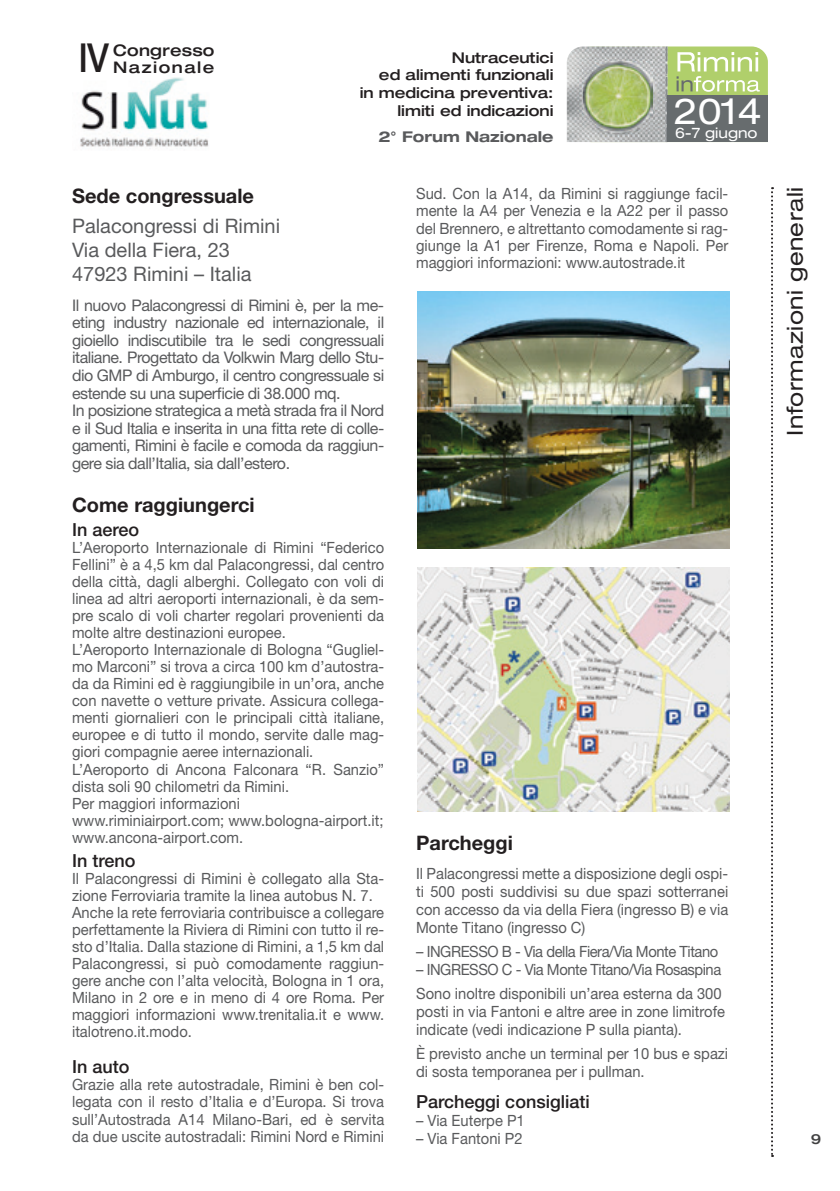
<style>
.page{position:relative;width:840px;height:1191px;background:#fff}
.page>*{position:absolute;margin:0;border:0;box-sizing:border-box;transform-origin:0 0}
.t1{font:500 expanded 40px "Helvetica Neue LT Std";color:#231f20;scale:.7 1}
.t2{font:expanded 35.8px "Helvetica Neue";color:#fff}
.t3{font:expanded 22px "Helvetica Neue";letter-spacing:.02em;color:#231f20}
.t4{font:20px/24px "Helvetica Neue";color:#595a5c}
.t5{font:700 20px "Helvetica Neue";color:#231f20}
.t6{font:500 18px "Helvetica Neue";color:#231f20}
.t7{font:16px/17.6px "Helvetica Neue";letter-spacing:-.03em;color:#595a5c}
.t8{font:500 expanded 16px/17.4px "Helvetica Neue LT Std";letter-spacing:.055em;color:#231f20}
.t9{font:15.6px/17px "Helvetica Neue";color:#595a5c;scale:.95 1}
.t10{font:15.6px "Helvetica Neue";letter-spacing:-.03em;color:#595a5c;scale:.95 1}
.t11{font:500 expanded 14.8px/17.8px "Helvetica Neue";color:#231f20;text-align:right}
.t12{font:700 expanded 14.8px "Helvetica Neue LT Std";color:#595a5c}
.t13{font:expanded 14.6px "Helvetica Neue";color:#fff}
.t14{font:500 expanded 14px "Helvetica Neue";color:#414142}
</style>
<div class="page">
<svg style="left:566px;top:46px;width:201px;height:96px;background:#bac8a0"></svg>
<img style="left:583px;top:61px;width:69px;height:69px">
<div style="left:666px;top:96px;width:101px;height:46px;background:#676c6e"></div>
<img style="left:80px;top:77px;width:129px;height:70px">
<svg style="left:771px;top:187px;width:1px;height:970px"></svg>
<img style="left:417px;top:291px;width:312px;height:257px">
<img style="left:417px;top:567px;width:312px;height:244px">
<h1 class="t1" style="left:79px;top:33px;width:44px">IV</h1>
<p class="t8" style="left:113px;top:41px;width:103px">Congresso<br>Nazionale</p>
<p class="t11" style="left:359px;top:48px;width:195px">Nutraceutici<br>ed alimenti funzionali<br>in medicina preventiva: limiti ed indicazioni</p>
<p class="t12" style="left:378px;top:127px;width:176px">2° Forum Nazionale</p>
<h2 class="t2" style="left:673px;top:89px;width:89px">2014</h2>
<p class="t13" style="left:674px;top:123px;width:84px">6-7 giugno</p>
<p class="t5" style="left:72px;top:184px;width:183px">Sede congressuale</p>
<p class="t4" style="left:72px;top:213px;width:209px">Palacongressi di Rimini<br>Via della Fiera, 23<br>47923 Rimini – Italia</p>
<p class="t7" style="left:72px;top:296px;width:313px">Il nuovo Palacongressi di Rimini è, per la me&shy;eting industry nazionale ed internazionale, il gioiello indiscutibile tra le sedi congressuali italiane. Progettato da Volkwin Marg dello Stu&shy;dio GMP di Amburgo, il centro congressuale si estende su una superficie di 38.000 mq.<br>In posizione strategica a metà strada fra il Nord e il Sud Italia e inserita in una fitta rete di colle&shy;gamenti, Rimini è facile e comoda da raggiun&shy;gere sia dall’Italia, sia dall’estero.</p>
<p class="t5" style="left:72px;top:493px;width:184px">Come raggiungerci</p>
<p class="t6" style="left:72px;top:518px;width:69px">In aereo</p>
<p class="t9" style="left:72px;top:538px;width:330px">L’Aeroporto Internazionale di Rimini “Federico Fellini” è a 4,5 km dal Palacongressi, dal centro della città, dagli alberghi. Collegato con voli di linea ad altri aeroporti internazionali, è da sem&shy;pre scalo di voli charter regolari provenienti da molte altre destinazioni europee.<br>L’Aeroporto Internazionale di Bologna “Gugliel&shy;mo Marconi” si trova a circa 100 km d’autostra&shy;da da Rimini ed è raggiungibile in un’ora, anche con navette o vetture private. Assicura collega&shy;menti giornalieri con le principali città italiane, europee e di tutto il mondo, servite dalle mag&shy;giori compagnie aeree internazionali.<br>L’Aeroporto di Ancona Falconara “R. Sanzio” dista soli 90 chilometri da Rimini.<br>Per maggiori informazioni www.riminiairport.com; www.bologna-airport.it; www.ancona-airport.com.</p>
<p class="t6" style="left:72px;top:849px;width:65px">In treno</p>
<p class="t9" style="left:72px;top:869px;width:330px">Il Palacongressi di Rimini è collegato alla Sta&shy;zione Ferroviaria tramite la linea autobus N. 7.<br>Anche la rete ferroviaria contribuisce a collegare perfettamente la Riviera di Rimini con tutto il re&shy;sto d’Italia. Dalla stazione di Rimini, a 1,5 km dal Palacongressi, si può comodamente raggiun&shy;gere anche con l’alta velocità, Bologna in 1 ora, Milano in 2 ore e in meno di 4 ore Roma. Per maggiori informazioni www.trenitalia.it e www. italotreno.it.modo.</p>
<p class="t6" style="left:72px;top:1056px;width:59px">In auto</p>
<p class="t9" style="left:72px;top:1076px;width:330px;text-align:justify">Grazie alla rete autostradale, Rimini è ben col&shy;legata con il resto d’Italia e d’Europa. Si trova sull’Autostrada A14 Milano-Bari, ed è servita da due uscite autostradali: Rimini Nord e Rimini</p>
<p class="t9" style="left:416px;top:185px;width:330px;text-align:justify">Sud. Con la A14, da Rimini si raggiunge facil&shy;mente la A4 per Venezia e la A22 per il passo del Brennero, e altrettanto comodamente si rag&shy;giunge la A1 per Firenze, Roma e Napoli. Per maggiori informazioni: www.autostrade.it</p>
<p class="t5" style="left:416px;top:830px;width:98px">Parcheggi</p>
<p class="t9" style="left:416px;top:864px;width:330px;line-height:18px;text-align:justify">Il Palacongressi mette a disposizione degli ospi&shy;ti 500 posti suddivisi su due spazi sotterranei con accesso da via della Fiera (ingresso B) e via Monte Titano (ingresso C)</p>
<p class="t10" style="left:416px;top:942px;width:319px">– INGRESSO B - Via della Fiera/Via Monte Titano</p>
<p class="t9" style="left:416px;top:957px;width:323px;line-height:23.6px">– INGRESSO C - Via Monte Titano/Via Rosaspina<br>Sono inoltre disponibili un’area esterna da 300</p>
<p class="t9" style="left:416px;top:1002px;width:326px;line-height:18px">posti in via Fantoni e altre aree in zone limitrofe indicate (vedi indicazione P sulla pianta).</p>
<p class="t9" style="left:416px;top:1043px;width:330px;line-height:18px">È previsto anche un terminal per 10 bus e spazi di sosta temporanea per i pullman.</p>
<p class="t6" style="left:416px;top:1090px;width:175px">Parcheggi consigliati</p>
<p class="t9" style="left:416px;top:1111px;width:116px">– Via Euterpe P1</p>
<p class="t9" style="left:416px;top:1129px;width:113px">– Via Fantoni P2</p>
<h3 class="t3" style="left:781px;top:435px;width:250px;rotate:-90deg">Informazioni generali</h3>
<p class="t14" style="left:810px;top:1129px;width:12px">9</p>
</div>
